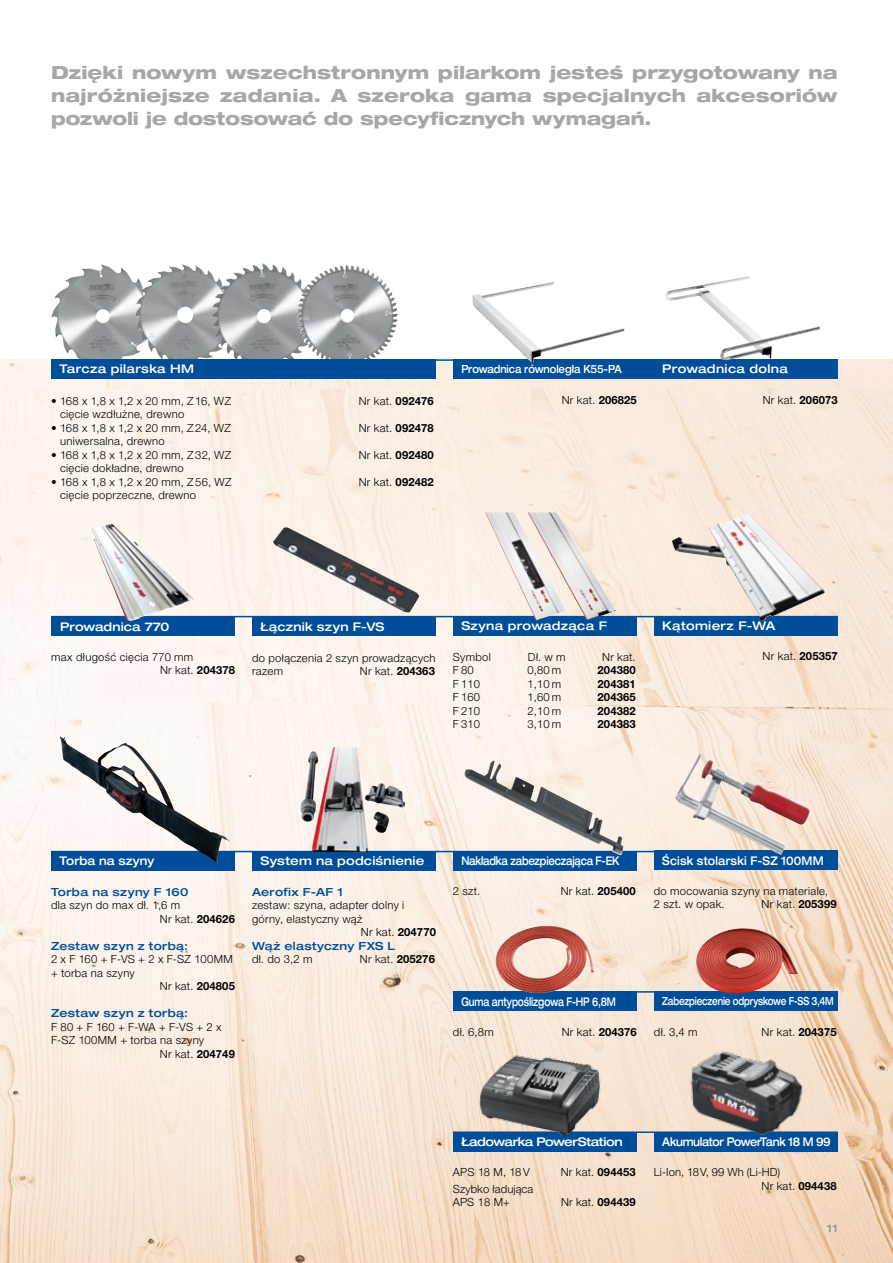
<style>
.page{position:relative;width:893px;height:1263px;background:#fff}
.page>*{position:absolute;margin:0;border:0;box-sizing:border-box;transform-origin:0 0}
.t1{font:800 expanded 18px/23.4px "Helvetica Neue LT Pro";letter-spacing:-.005em;color:#a7a7a8;text-align:justify}
.t2{font:500 expanded 12px "Helvetica Neue LT Pro";letter-spacing:.005em;color:#fff}
.t3{font:500 expanded 12px "Helvetica Neue LT Pro";letter-spacing:.025em;color:#fff}
.t4{font:500 expanded 12px "Helvetica Neue LT Pro";letter-spacing:-.025em;color:#fff;scale:.76 1}
.t5{font:500 expanded 12px "Helvetica Neue LT Pro";letter-spacing:-.015em;color:#fff;scale:.7 1}
.t6{font:500 expanded 12px "Helvetica Neue LT Pro";letter-spacing:-.035em;color:#fff;scale:.84 1}
.t7{font:500 expanded 12px "Helvetica Neue LT Pro";letter-spacing:.005em;color:#fff;scale:.85 1}
.t8{font:500 expanded 12px "Helvetica Neue LT Pro";letter-spacing:-.035em;color:#fff}
.t9{font:500 expanded 12px "Helvetica Neue LT Pro";letter-spacing:.03em;color:#fff}
.t10{font:500 expanded 12px "Helvetica Neue LT Pro";letter-spacing:.005em;color:#fff;scale:.93 1}
.t11{font:300 11.25px/13.5px "Helvetica Neue LT Pro";letter-spacing:.025em;color:#000}
.t12{font:500 expanded 11.25px "Helvetica Neue LT Pro";letter-spacing:.03em;color:#004e9a}
.t13{font:500 expanded 11.25px "Helvetica Neue LT Pro";letter-spacing:-.02em;color:#fff;scale:.71 1}
.t14{font:700 11.25px "Helvetica Neue LT Pro";letter-spacing:.01em;color:#000}
.t15{font:500 expanded 11.25px "Helvetica Neue LT Pro";letter-spacing:-.02em;color:#fff;scale:.81 1}
.t16{font:500 expanded 10.5px "Helvetica Neue LT Pro";color:#919292}
.s1{font-weight:700}
</style>
<div class="page">
<img style="left:0;top:359px;width:893px;height:904px">
<hr style="left:51px;top:359px;width:787px;height:2px;background:#004e9a">
<hr style="left:51px;top:616px;width:787px;height:1px;background:#004e9a">
<hr style="left:51px;top:851px;width:787px;height:1px;background:#004e9a">
<hr style="left:453px;top:1131px;width:385px;height:2px;background:#004e9a">
<hr style="left:453px;top:991px;width:385px;height:2px;background:#004e9a">
<img style="left:51px;top:264px;width:83px;height:95px">
<img style="left:134px;top:266px;width:77px;height:93px">
<img style="left:211px;top:264px;width:76px;height:95px">
<img style="left:297px;top:265px;width:50px;height:83px">
<img style="left:273px;top:527px;width:146px;height:85px">
<div style="left:51px;top:359px;width:385px;height:19px;background:#004e9a"></div>
<div style="left:453px;top:617px;width:184px;height:19px;background:#004e9a"></div>
<div style="left:453px;top:359px;width:385px;height:19px;background:#004e9a"></div>
<div style="left:654px;top:617px;width:184px;height:19px;background:#004e9a"></div>
<div style="left:252px;top:851px;width:184px;height:20px;background:#004e9a"></div>
<div style="left:654px;top:992px;width:184px;height:19px;background:#004e9a"></div>
<div style="left:654px;top:1132px;width:184px;height:19px;background:#004e9a"></div>
<div style="left:453px;top:992px;width:184px;height:19px;background:#004e9a"></div>
<div style="left:453px;top:1132px;width:184px;height:19px;background:#004e9a"></div>
<div style="left:51px;top:851px;width:184px;height:20px;background:#004e9a"></div>
<div style="left:453px;top:851px;width:184px;height:20px;background:#004e9a"></div>
<div style="left:654px;top:850px;width:184px;height:20px;background:#004e9a"></div>
<div style="left:51px;top:617px;width:184px;height:19px;background:#004e9a"></div>
<div style="left:252px;top:617px;width:184px;height:19px;background:#004e9a"></div>
<img style="left:665px;top:276px;width:155px;height:85px">
<img style="left:528px;top:512px;width:87px;height:108px">
<img style="left:672px;top:514px;width:153px;height:107px">
<img style="left:494px;top:926px;width:100px;height:68px">
<img style="left:463px;top:760px;width:160px;height:95px">
<img style="left:696px;top:928px;width:102px;height:66px">
<img style="left:675px;top:752px;width:136px;height:103px">
<img style="left:300px;top:747px;width:105px;height:105px">
<img style="left:60px;top:736px;width:170px;height:127px">
<img style="left:666px;top:1037px;width:153px;height:98px">
<img style="left:472px;top:282px;width:153px;height:81px">
<img style="left:453px;top:1037px;width:184px;height:99px">
<img style="left:91px;top:524px;width:103px;height:97px">
<h1 class="t1" style="left:51px;top:60px;width:788px">Dzięki nowym wszechstronnym pilarkom jesteś przygotowany na najróżniejsze zadania. A szeroka gama specjalnych akcesoriów pozwoli je dostosować do specyficznych wymagań.</h1>
<p class="t9" style="left:60px;top:361px;width:136px">Tarcza pilarska HM</p>
<p class="t11" style="left:51px;top:394px;width:182px">• 168 x 1,8 x 1,2 x 20 mm, Z 16, WZ</p>
<p class="t11" style="left:359px;top:394px;width:77px">Nr kat. <span class="s1">092476</span></p>
<p class="t11" style="left:60px;top:407px;width:126px">cięcie wzdłużne, drewno</p>
<p class="t11" style="left:51px;top:421px;width:182px">• 168 x 1,8 x 1,2 x 20 mm, Z 24, WZ</p>
<p class="t11" style="left:359px;top:421px;width:77px">Nr kat. <span class="s1">092478</span></p>
<p class="t11" style="left:60px;top:434px;width:106px">uniwersalna, drewno</p>
<p class="t11" style="left:51px;top:448px;width:182px">• 168 x 1,8 x 1,2 x 20 mm, Z 32, WZ</p>
<p class="t11" style="left:359px;top:448px;width:77px">Nr kat. <span class="s1">092480</span></p>
<p class="t11" style="left:60px;top:461px;width:125px">cięcie dokładne, drewno</p>
<p class="t11" style="left:51px;top:475px;width:182px">• 168 x 1,8 x 1,2 x 20 mm, Z 56, WZ</p>
<p class="t11" style="left:359px;top:475px;width:77px">Nr kat. <span class="s1">092482</span></p>
<p class="t11" style="left:60px;top:488px;width:138px">cięcie poprzeczne, drewno</p>
<p class="t15" style="left:461px;top:362px;width:199px">Prowadnica równoległa K55-PA</p>
<p class="t3" style="left:662px;top:361px;width:127px">Prowadnica dolna</p>
<p class="t11" style="left:562px;top:392px;width:77px">Nr kat. <span class="s1">206825</span></p>
<p class="t11" style="left:763px;top:392px;width:77px">Nr kat. <span class="s1">206073</span></p>
<p class="t2" style="left:60px;top:619px;width:111px">Prowadnica 770</p>
<p class="t11" style="left:160px;top:650px;width:77px;text-indent:-109px">max długość cięcia 770 mm<br>Nr kat. <span class="s1">204378</span></p>
<p class="t2" style="left:261px;top:619px;width:125px">Łącznik szyn F-VS</p>
<p class="t11" style="left:252px;top:651px;width:185px">do połączenia 2 szyn prowadzących razem</p>
<p class="t11" style="left:360px;top:664px;width:77px">Nr kat. <span class="s1">204363</span></p>
<p class="t3" style="left:461px;top:618px;width:147px">Szyna prowadząca F</p>
<p class="t3" style="left:662px;top:618px;width:115px">Kątomierz F-WA</p>
<p class="t11" style="left:453px;top:650px;width:40px">Symbol</p>
<p class="t11" style="left:528px;top:650px;width:39px">Dł. w m</p>
<p class="t11" style="left:602px;top:650px;width:35px">Nr kat.</p>
<p class="t11" style="left:453px;top:663px;width:22px">F80</p>
<p class="t11" style="left:527px;top:663px;width:35px">0,80 m</p>
<p class="t14" style="left:598px;top:663px;width:40px">204380</p>
<p class="t11" style="left:453px;top:677px;width:29px">F 110</p>
<p class="t11" style="left:527px;top:677px;width:35px">1,10 m</p>
<p class="t14" style="left:598px;top:677px;width:40px">204381</p>
<p class="t11" style="left:453px;top:690px;width:29px">F 160</p>
<p class="t11" style="left:527px;top:690px;width:35px">1,60 m</p>
<p class="t14" style="left:598px;top:690px;width:40px">204365</p>
<p class="t11" style="left:453px;top:704px;width:29px">F 210</p>
<p class="t11" style="left:527px;top:704px;width:35px">2,10 m</p>
<p class="t14" style="left:598px;top:704px;width:40px">204382</p>
<p class="t11" style="left:453px;top:717px;width:29px">F 310</p>
<p class="t11" style="left:527px;top:717px;width:35px">3,10 m</p>
<p class="t14" style="left:598px;top:717px;width:40px">204383</p>
<p class="t11" style="left:763px;top:649px;width:77px">Nr kat. <span class="s1">205357</span></p>
<p class="t10" style="left:60px;top:853px;width:103px">Torba na szyny</p>
<p class="t2" style="left:261px;top:853px;width:165px">System na podciśnienie</p>
<p class="t12" style="left:51px;top:884px;width:139px">Torba na szyny F 160</p>
<p class="t11" style="left:160px;top:898px;width:77px;text-indent:-109px">dla szyn do max dł. 1,6 m<br>Nr kat. <span class="s1">204626</span></p>
<p class="t12" style="left:51px;top:938px;width:139px">Zestaw szyn z torbą:</p>
<p class="t11" style="left:51px;top:952px;width:183px">2 x F 160 + F-VS + 2 x F-SZ 100MM</p>
<p class="t11" style="left:51px;top:966px;width:85px">+ torba na szyny</p>
<p class="t11" style="left:160px;top:979px;width:77px">Nr kat. <span class="s1">204805</span></p>
<p class="t12" style="left:51px;top:1006px;width:139px">Zestaw szyn z torbą:</p>
<p class="t11" style="left:51px;top:1020px;width:172px">F 80 + F 160 + F-WA + F-VS + 2 x</p>
<p class="t11" style="left:51px;top:1033px;width:155px">F-SZ 100MM + torba na szyny</p>
<p class="t11" style="left:160px;top:1047px;width:77px">Nr kat. <span class="s1">204749</span></p>
<p class="t12" style="left:252px;top:884px;width:92px">Aerofix F-AF 1</p>
<p class="t11" style="left:252px;top:898px;width:154px">zestaw: szyna, adapter dolny i</p>
<p class="t11" style="left:252px;top:912px;width:103px">gó rny, elastyczny wąż</p>
<p class="t11" style="left:361px;top:925px;width:77px">Nr kat. <span class="s1">204770</span></p>
<p class="t12" style="left:252px;top:938px;width:145px">Wąż elastyczny FXS L</p>
<p class="t11" style="left:252px;top:952px;width:62px">dł. do 3,2 m</p>
<p class="t11" style="left:360px;top:952px;width:77px">Nr kat. <span class="s1">205276</span></p>
<p class="t4" style="left:461px;top:853px;width:210px">Nakładka zabezpieczająca F-EK</p>
<p class="t11" style="left:453px;top:884px;width:29px">2 szt.</p>
<p class="t11" style="left:561px;top:884px;width:77px">Nr kat. <span class="s1">205400</span></p>
<p class="t5" style="left:461px;top:994px;width:222px">Guma antypoślizgowa F-HP 6,8M</p>
<p class="t11" style="left:453px;top:1025px;width:42px">dł. 6,8m</p>
<p class="t11" style="left:562px;top:1025px;width:77px">Nr kat. <span class="s1">204376</span></p>
<p class="t7" style="left:662px;top:853px;width:191px">Ścisk stolarski F-SZ 100MM</p>
<p class="t11" style="left:654px;top:884px;width:176px">do mocowania szyny na materiale,<br>2 szt. w opak.</p>
<p class="t11" style="left:762px;top:897px;width:77px">Nr kat. <span class="s1">205399</span></p>
<p class="t13" style="left:662px;top:994px;width:243px">Zabezpieczenie odpryskowe F-SS 3,4M</p>
<p class="t11" style="left:654px;top:1025px;width:45px">dł. 3,4 m</p>
<p class="t11" style="left:762px;top:1025px;width:77px">Nr kat. <span class="s1">204375</span></p>
<p class="t8" style="left:461px;top:1134px;width:163px">Ładowarka PowerStation</p>
<p class="t11" style="left:453px;top:1165px;width:78px">APS 18 M, 18V</p>
<p class="t11" style="left:561px;top:1165px;width:77px">Nr kat. <span class="s1">094453</span></p>
<p class="t11" style="left:453px;top:1182px;width:82px">Szybko ładująca<br>APS 18 M+</p>
<p class="t11" style="left:561px;top:1195px;width:76px">Nr kat. <span class="s1">094439</span></p>
<p class="t6" style="left:662px;top:1134px;width:202px">Akumulator PowerTank 18 M 99</p>
<p class="t11" style="left:762px;top:1165px;width:77px;text-indent:-108px">Li-Ion, 18V, 99 Wh (Li-HD)<br>Nr kat. <span class="s1">094438</span></p>
<p class="t16" style="left:827px;top:1222px;width:12px">11</p>
</div>
